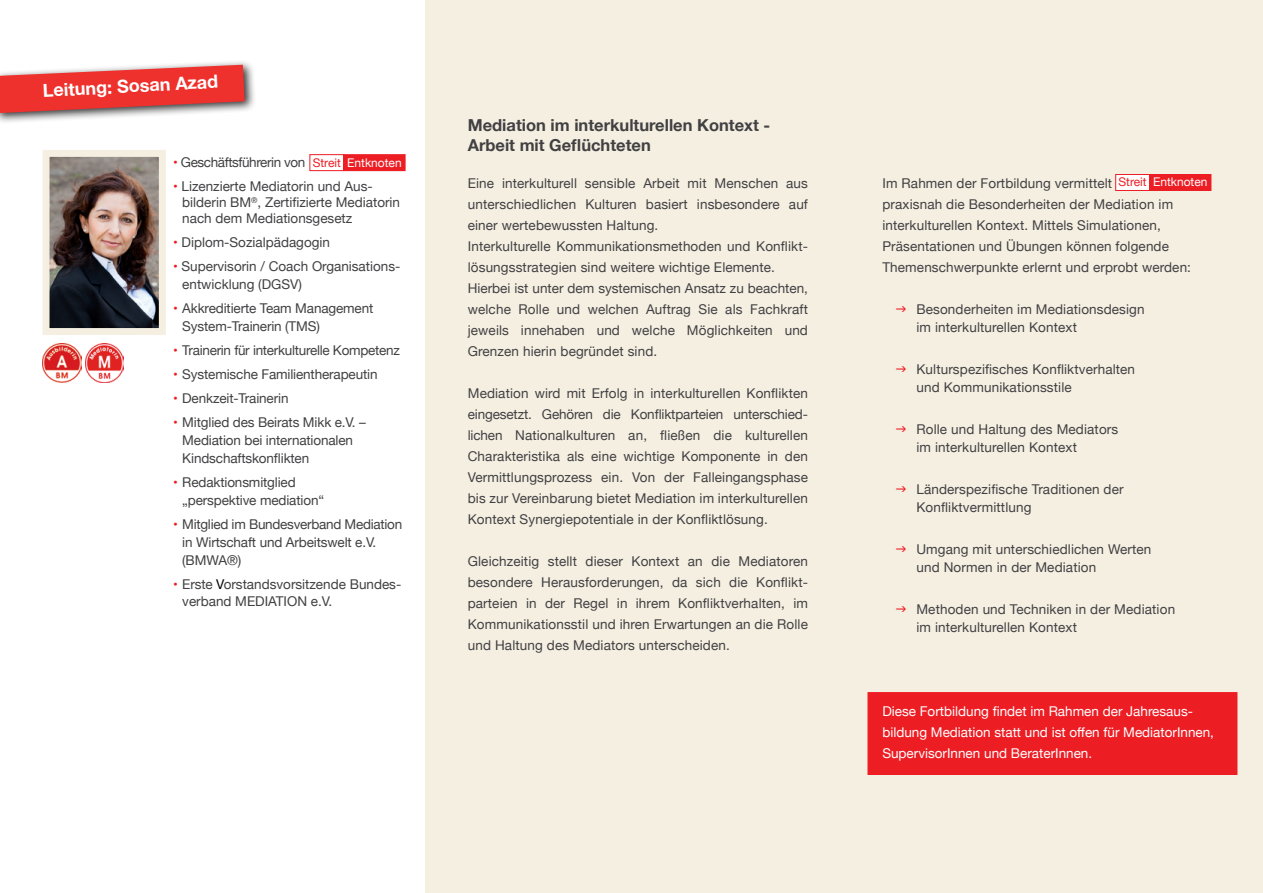
<style>
.page{position:relative;width:1263px;height:893px;background:#fff}
.page>*{position:absolute;margin:0;border:0;box-sizing:border-box;transform-origin:0 0}
.t1{font:700 18px "Helvetica Neue";color:#fff}
.t2{font:700 16.5px "Helvetica Neue";color:#414042}
.t3{font:13.5px/21px "Helvetica Neue";letter-spacing:.01em;color:#414042;text-align:justify}
.t4{font:13.5px "Helvetica Neue";letter-spacing:-.01em;color:#414042}
.t5{font:13.5px/21px "Helvetica Neue";color:#fff}
.t6{font:13.5px "Helvetica Neue";letter-spacing:-.02em;color:#414042}
.t7{font:13.5px "Helvetica Neue";letter-spacing:-.03em;color:#414042}
.t8{font:12px "Helvetica Neue";color:#fff}
.t9{font:12px "Helvetica Neue";color:#ed1d24}
.s1{color:#ed1d24}
.s2{color:#000}
</style>
<div class="page">
<div style="left:425px;top:0;width:838px;height:893px;background:#f5efe2"></div>
<div style="left:0;top:60px;width:256px;height:64px;background:#000;opacity:.8"></div>
<svg style="left:0;top:65px;width:245px;height:48px;background:#e45350"></svg>
<div style="left:309px;top:154px;width:35px;height:17px;border:1px solid #ed1d24"></div>
<div style="left:344px;top:155px;width:61px;height:16px;background:#ed1d24"></div>
<div style="left:343px;top:154px;width:63px;height:17px;border:1px solid #ed1d24"></div>
<div style="left:867px;top:692px;width:370px;height:83px;background:#ed1d24;border:2px solid #ed1d24"></div>
<div style="left:1116px;top:174px;width:33px;height:16px;background:#fff"></div>
<div style="left:1115px;top:174px;width:35px;height:17px;border:1px solid #ed1d24"></div>
<div style="left:1150px;top:174px;width:61px;height:16px;background:#ed1d24"></div>
<div style="left:1149px;top:174px;width:62px;height:17px;border:1px solid #ed1d24"></div>
<img style="left:43px;top:343px;width:38px;height:40px">
<img style="left:85px;top:343px;width:39px;height:39px">
<img style="left:51px;top:158px;width:107px;height:169px">
<div style="left:43px;top:150px;width:123px;height:185px;border:7px solid #f5efe2"></div>
<p class="t1" style="left:42px;top:76px;width:177px;rotate:-3deg">Leitung: Sosan Azad</p>
<p class="t7" style="left:173px;top:152px;width:134px"><span class="s1">•</span> Geschäftsführerin von</p>
<p class="t3" style="left:173px;top:176px;width:201px"><span class="s1">•</span> Lizenzierte Mediatorin und Aus-</p>
<p class="t3" style="left:182px;top:193px;width:219px">bilderin BM<sup>®</sup>, Zertifizierte Mediatorin</p>
<p class="t3" style="left:182px;top:209px;width:172px">nach dem Mediationsgesetz</p>
<p class="t3" style="left:173px;top:233px;width:158px"><span class="s1">•</span> Diplom-Sozialpädagogin</p>
<p class="t3" style="left:182px;top:258px;width:220px;line-height:18px;text-indent:-9px"><span class="s1">•</span> Supervisorin / Coach Organisations&shy;entwicklung (DGSV)</p>
<p class="t4" style="left:173px;top:299px;width:202px"><span class="s1">•</span> Akkreditierte Team Management</p>
<p class="t4" style="left:182px;top:317px;width:139px">System-Trainerin (TMS)</p>
<p class="t6" style="left:173px;top:341px;width:228px"><span class="s1">•</span> Trainerin für interkulturelle Kompetenz</p>
<p class="t4" style="left:173px;top:365px;width:206px"><span class="s1">•</span> Systemische Familientherapeutin</p>
<p class="t4" style="left:173px;top:389px;width:117px"><span class="s1">•</span> Denkzeit-Trainerin</p>
<p class="t4" style="left:173px;top:413px;width:194px"><span class="s1">•</span> Mitglied des Beirats Mikk e.V. –</p>
<p class="t4" style="left:182px;top:431px;width:172px">Mediation bei internationalen</p>
<p class="t4" style="left:182px;top:449px;width:128px">Kindschaftskonflikten</p>
<p class="t4" style="left:173px;top:473px;width:124px"><span class="s1">•</span> Redaktionsmitglied</p>
<p class="t4" style="left:182px;top:491px;width:143px">„perspektive mediation“</p>
<p class="t6" style="left:173px;top:515px;width:230px"><span class="s1">•</span> Mitglied im Bundesverband Mediation</p>
<p class="t4" style="left:182px;top:533px;width:195px">in Wirtschaft und Arbeitswelt e.V.</p>
<p class="t3" style="left:182px;top:551px;width:60px">(BMWA®)</p>
<p class="t3" style="left:182px;top:577px;width:220px;line-height:16.2px;text-indent:-9px"><span class="s1">•</span> Erste <span class="s2">V</span>orstandsvorsitzende Bundes&shy;verband MEDIATION e.V.</p>
<p class="t9" style="left:313px;top:154px;width:30px">Streit</p>
<p class="t8" style="left:347px;top:154px;width:56px">Entknoten</p>
<p class="t2" style="left:468px;top:112px;width:304px">Mediation im interkulturellen Kontext -</p>
<p class="t2" style="left:468px;top:132px;width:184px">Arbeit mit Geflüchteten</p>
<p class="t3" style="left:468px;top:173px;width:342px">Eine interkulturell sensible Arbeit mit Menschen aus unterschiedlichen Kulturen basiert insbesondere auf einer wertebewussten Haltung.</p>
<p class="t3" style="left:468px;top:236px;width:342px">Interkulturelle Kommunikationsmethoden und Konflikt&shy;lösungsstrategien sind weitere wichtige Elemente.</p>
<p class="t3" style="left:468px;top:278px;width:342px">Hierbei ist unter dem systemischen Ansatz zu beachten, welche Rolle und welchen Auftrag Sie als Fachkraft jeweils innehaben und welche Möglichkeiten und Grenzen hierin begründet sind.</p>
<p class="t3" style="left:468px;top:383px;width:342px">Mediation wird mit Erfolg in interkulturellen Konflikten eingesetzt. Gehören die Konfliktparteien unterschied&shy;lichen Nationalkulturen an, fließen die kulturellen Charakteristika als eine wichtige Komponente in den Vermittlungsprozess ein. Von der Falleingangsphase bis zur Vereinbarung bietet Mediation im interkulturellen Kontext Synergiepotentiale in der Konfliktlösung.</p>
<p class="t3" style="left:468px;top:551px;width:342px">Gleichzeitig stellt dieser Kontext an die Mediatoren besondere Herausforderungen, da sich die Konflikt&shy;parteien in der Regel in ihrem Konfliktverhalten, im Kommunikationsstil und ihren Erwartungen an die Rolle und Haltung des Mediators unterscheiden.</p>
<p class="t9" style="left:1118px;top:173px;width:30px">Streit</p>
<p class="t8" style="left:1153px;top:173px;width:56px">Entknoten</p>
<p class="t3" style="left:882px;top:173px;width:231px">Im Rahmen der Fortbildung vermittelt</p>
<p class="t3" style="left:882px;top:194px;width:292px">praxisnah die Besonderheiten der Mediation im</p>
<p class="t3" style="left:882px;top:215px;width:280px">interkulturellen Kontext. Mittels Simulationen,</p>
<p class="t3" style="left:882px;top:236px;width:288px">Präsentationen und Übungen können folgende</p>
<p class="t3" style="left:882px;top:257px;width:310px">Themenschwerpunkte erlernt und erprobt werden:</p>
<p class="t3" style="left:916px;top:299px;width:230px">Besonderheiten im Mediationsdesign</p>
<p class="t3" style="left:916px;top:317px;width:162px">im interkulturellen Kontext</p>
<p class="t3" style="left:916px;top:359px;width:220px">Kulturspezifisches Konfliktverhalten</p>
<p class="t3" style="left:916px;top:377px;width:157px">und Kommunikationsstile</p>
<p class="t3" style="left:916px;top:419px;width:203px">Rolle und Haltung des Mediators</p>
<p class="t3" style="left:916px;top:437px;width:162px">im interkulturellen Kontext</p>
<p class="t3" style="left:916px;top:479px;width:209px">Länderspezifische Traditionen der</p>
<p class="t3" style="left:916px;top:497px;width:117px">Konfliktvermittlung</p>
<p class="t3" style="left:916px;top:539px;width:236px">Umgang mit unterschiedlichen Werten</p>
<p class="t3" style="left:916px;top:557px;width:181px">und Normen in der Mediation</p>
<p class="t3" style="left:916px;top:599px;width:260px">Methoden und Techniken in der Mediation</p>
<p class="t3" style="left:916px;top:617px;width:162px">im interkulturellen Kontext</p>
<p class="t5" style="left:882px;top:701px;width:312px">Diese Fortbildung findet im Rahmen der Jahresaus-</p>
<p class="t5" style="left:882px;top:722px;width:333px">bildung Mediation statt und ist offen für MediatorInnen,<br>SupervisorInnen und BeraterInnen.</p>
</div>
